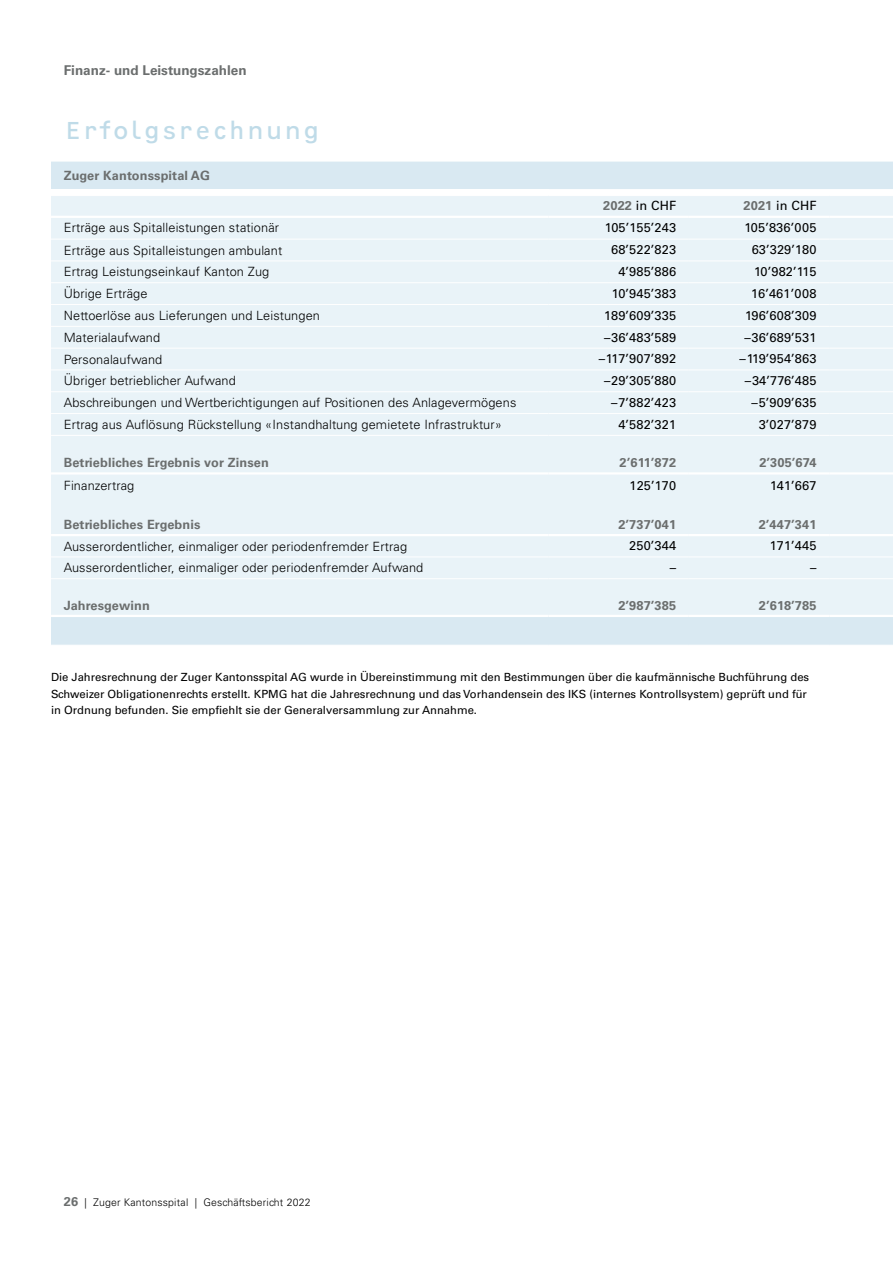
<style>
.page{position:relative;width:893px;height:1263px;background:#fff}
.page>*{position:absolute;margin:0;border:0;box-sizing:border-box;transform-origin:0 0}
.t1{font:25.5px "Vision";letter-spacing:-.01em;color:#bfdbe8}
.t2{font:700 13.5px "Univers";color:#6b6e6e}
.t3{font:300 12.75px "Univers";letter-spacing:.01em;color:#000}
.t4{font:12.75px "Univers";letter-spacing:.01em;color:#000}
.t5{font:700 12.75px "Univers";letter-spacing:.01em;color:#6b6e6e}
.t6{font:11.25px/16.5px "Univers";color:#000}
.t7{font:300 10.5px "Univers";letter-spacing:.015em;color:#000}
.s1{font-weight:700;color:#6b6e6e}
.s2{font-weight:700;font-size:12.75px;color:#6b6e6e}
</style>
<div class="page">
<div style="left:51px;top:162px;width:842px;height:483px;background:#d9e9f2"></div>
<div style="left:51px;top:189px;width:498px;height:7px;background:#fff"></div>
<svg style="left:549px;top:189px;width:344px;height:6px"></svg>
<div style="left:51px;top:196px;width:842px;height:419px;background:#e9f3f8"></div>
<hr style="left:549px;top:216px;width:140px;height:2px;background:#fff">
<hr style="left:689px;top:216px;width:140px;height:2px;background:#fff">
<hr style="left:549px;top:239px;width:140px;height:1px;background:#fff">
<hr style="left:689px;top:239px;width:140px;height:1px;background:#fff">
<hr style="left:549px;top:261px;width:140px;height:1px;background:#fff">
<hr style="left:689px;top:261px;width:140px;height:1px;background:#fff">
<hr style="left:549px;top:282px;width:140px;height:1px;background:#fff">
<hr style="left:689px;top:282px;width:140px;height:1px;background:#fff">
<hr style="left:549px;top:304px;width:140px;height:1px;background:#fff">
<hr style="left:689px;top:304px;width:140px;height:1px;background:#fff">
<hr style="left:549px;top:326px;width:140px;height:1px;background:#fff">
<hr style="left:689px;top:326px;width:140px;height:1px;background:#fff">
<hr style="left:549px;top:348px;width:140px;height:1px;background:#fff">
<hr style="left:689px;top:348px;width:140px;height:1px;background:#fff">
<hr style="left:549px;top:370px;width:140px;height:1px;background:#fff">
<hr style="left:689px;top:370px;width:140px;height:1px;background:#fff">
<hr style="left:549px;top:391px;width:140px;height:1px;background:#fff">
<hr style="left:689px;top:391px;width:140px;height:1px;background:#fff">
<hr style="left:549px;top:472px;width:140px;height:3px;background:#fff">
<hr style="left:689px;top:472px;width:140px;height:3px;background:#fff">
<hr style="left:829px;top:472px;width:64px;height:3px;background:#fff">
<hr style="left:549px;top:534px;width:140px;height:2px;background:#fff">
<hr style="left:689px;top:534px;width:140px;height:2px;background:#fff">
<hr style="left:829px;top:534px;width:64px;height:2px;background:#fff">
<hr style="left:549px;top:556px;width:140px;height:1px;background:#fff">
<hr style="left:689px;top:556px;width:140px;height:1px;background:#fff">
<hr style="left:829px;top:556px;width:64px;height:1px;background:#fff">
<hr style="left:549px;top:578px;width:140px;height:1px;background:#fff">
<hr style="left:689px;top:578px;width:140px;height:1px;background:#fff">
<hr style="left:829px;top:578px;width:64px;height:1px;background:#fff">
<hr style="left:51px;top:216px;width:498px;height:2px;background:#fff">
<hr style="left:829px;top:216px;width:64px;height:2px;background:#fff">
<hr style="left:51px;top:239px;width:498px;height:1px;background:#fff">
<hr style="left:829px;top:239px;width:64px;height:1px;background:#fff">
<hr style="left:51px;top:261px;width:498px;height:1px;background:#fff">
<hr style="left:829px;top:261px;width:64px;height:1px;background:#fff">
<hr style="left:51px;top:282px;width:498px;height:1px;background:#fff">
<hr style="left:829px;top:282px;width:64px;height:1px;background:#fff">
<hr style="left:51px;top:304px;width:498px;height:1px;background:#fff">
<hr style="left:829px;top:304px;width:64px;height:1px;background:#fff">
<hr style="left:51px;top:326px;width:498px;height:1px;background:#fff">
<hr style="left:829px;top:326px;width:64px;height:1px;background:#fff">
<hr style="left:51px;top:348px;width:498px;height:1px;background:#fff">
<hr style="left:829px;top:348px;width:64px;height:1px;background:#fff">
<hr style="left:51px;top:370px;width:498px;height:1px;background:#fff">
<hr style="left:829px;top:370px;width:64px;height:1px;background:#fff">
<hr style="left:51px;top:391px;width:498px;height:1px;background:#fff">
<hr style="left:829px;top:391px;width:64px;height:1px;background:#fff">
<hr style="left:51px;top:615px;width:498px;height:2px;background:#fff">
<hr style="left:829px;top:615px;width:64px;height:2px;background:#fff">
<hr style="left:549px;top:413px;width:140px;height:1px;background:#fff">
<hr style="left:689px;top:413px;width:140px;height:1px;background:#fff">
<hr style="left:829px;top:413px;width:64px;height:1px;background:#fff">
<hr style="left:549px;top:435px;width:140px;height:1px;background:#fff">
<hr style="left:689px;top:435px;width:140px;height:1px;background:#fff">
<hr style="left:829px;top:435px;width:64px;height:1px;background:#fff">
<hr style="left:51px;top:556px;width:498px;height:1px;background:#fff">
<hr style="left:51px;top:578px;width:498px;height:1px;background:#fff">
<hr style="left:51px;top:472px;width:498px;height:3px;background:#fff">
<hr style="left:51px;top:534px;width:498px;height:2px;background:#fff">
<hr style="left:549px;top:615px;width:140px;height:2px;background:#fff">
<hr style="left:689px;top:615px;width:140px;height:2px;background:#fff">
<hr style="left:51px;top:413px;width:498px;height:1px;background:#fff">
<hr style="left:51px;top:435px;width:498px;height:1px;background:#fff">
<hr style="left:549px;top:195px;width:140px;height:1px;background:#fff">
<hr style="left:689px;top:195px;width:140px;height:1px;background:#fff">
<hr style="left:829px;top:195px;width:64px;height:1px;background:#fff">
<p class="t2" style="left:64px;top:62px;width:184px">Finanz- und Leistungszahlen</p>
<h1 class="t1" style="left:64px;top:114px;width:259px">Erfolgsrechnung</h1>
<p class="t5" style="left:64px;top:168px;width:148px">Zuger Kantonsspital AG</p>
<p class="t4" style="left:603px;top:198px;width:74px"><span class="s1">2022</span> in CHF</p>
<p class="t4" style="left:744px;top:198px;width:74px"><span class="s1">2021</span> in CHF</p>
<p class="t3" style="left:64px;top:220px;width:217px">Erträge aus Spitalleistungen stationär</p>
<p class="t4" style="left:605px;top:220px;width:73px">105’155’243</p>
<p class="t4" style="left:744px;top:220px;width:73px">105’836’005</p>
<p class="t3" style="left:64px;top:242px;width:220px">Erträge aus Spitalleistungen ambulant</p>
<p class="t4" style="left:611px;top:242px;width:66px">68’522’823</p>
<p class="t4" style="left:752px;top:242px;width:66px">63’329’180</p>
<p class="t3" style="left:64px;top:264px;width:207px">Ertrag Leistungseinkauf Kanton Zug</p>
<p class="t4" style="left:618px;top:264px;width:59px">4’985’886</p>
<p class="t4" style="left:754px;top:264px;width:64px">10’982’115</p>
<p class="t3" style="left:64px;top:286px;width:85px">Übrige Erträge</p>
<p class="t4" style="left:612px;top:286px;width:66px">10’945’383</p>
<p class="t4" style="left:751px;top:286px;width:67px">16’461’008</p>
<p class="t3" style="left:64px;top:308px;width:258px">Nettoerlöse aus Lieferungen und Leistungen</p>
<p class="t4" style="left:604px;top:308px;width:73px">189’609’335</p>
<p class="t4" style="left:745px;top:308px;width:73px">196’608’309</p>
<p class="t3" style="left:64px;top:330px;width:98px">Materialaufwand</p>
<p class="t4" style="left:604px;top:329px;width:74px">–36’483’589</p>
<p class="t4" style="left:744px;top:329px;width:74px">–36’689’531</p>
<p class="t3" style="left:64px;top:351px;width:100px">Personalaufwand</p>
<p class="t4" style="left:599px;top:351px;width:79px">–117’907’892</p>
<p class="t4" style="left:740px;top:351px;width:78px">–119’954’863</p>
<p class="t3" style="left:64px;top:373px;width:174px">Übriger betrieblicher Aufwand</p>
<p class="t4" style="left:604px;top:373px;width:74px">–29’305’880</p>
<p class="t4" style="left:745px;top:373px;width:73px">–34’776’485</p>
<p class="t3" style="left:64px;top:395px;width:454px">Abschreibungen und Wertberichtigungen auf Positionen des Anlagevermögens</p>
<p class="t4" style="left:611px;top:395px;width:66px">–7’882’423</p>
<p class="t4" style="left:751px;top:395px;width:66px">–5’909’635</p>
<p class="t3" style="left:64px;top:417px;width:440px">Ertrag aus Auflösung Rückstellung «Instandhaltung gemietete Infrastruktur»</p>
<p class="t4" style="left:618px;top:417px;width:59px">4’582’321</p>
<p class="t4" style="left:759px;top:417px;width:59px">3’027’879</p>
<p class="t5" style="left:64px;top:455px;width:207px">Betriebliches Ergebnis vor Zinsen</p>
<p class="t5" style="left:620px;top:455px;width:58px">2’611’872</p>
<p class="t5" style="left:759px;top:455px;width:59px">2’305’674</p>
<p class="t3" style="left:64px;top:478px;width:72px">Finanzertrag</p>
<p class="t4" style="left:630px;top:478px;width:48px">125’170</p>
<p class="t4" style="left:770px;top:478px;width:48px">141’667</p>
<p class="t5" style="left:64px;top:517px;width:138px">Betriebliches Ergebnis</p>
<p class="t5" style="left:618px;top:517px;width:59px">2’737’041</p>
<p class="t5" style="left:759px;top:517px;width:59px">2’447’341</p>
<p class="t3" style="left:64px;top:538px;width:345px">Ausserordentlicher, einmaliger oder periodenfremder Ertrag</p>
<p class="t4" style="left:629px;top:538px;width:48px">250’344</p>
<p class="t4" style="left:770px;top:538px;width:48px">171’445</p>
<p class="t3" style="left:64px;top:560px;width:361px">Ausserordentlicher, einmaliger oder periodenfremder Aufwand</p>
<p class="t4" style="left:670px;top:560px;width:8px">–</p>
<p class="t4" style="left:810px;top:560px;width:8px">–</p>
<p class="t5" style="left:64px;top:598px;width:88px">Jahresgewinn</p>
<p class="t5" style="left:618px;top:598px;width:59px">2’987’385</p>
<p class="t5" style="left:759px;top:598px;width:59px">2’618’785</p>
<p class="t6" style="left:51px;top:669px;width:760px">Die Jahresrechnung der Zuger Kantonsspital AG wurde in Übereinstimmung mit den Bestimmungen über die kaufmännische Buchführung des<br>Schweizer Obligationenrechts erstellt. KPMG hat die Jahresrechnung und das Vorhandensein des IKS (internes Kontrollsystem) geprüft und für in Ordnung befunden. Sie empfiehlt sie der Generalversammlung zur Annahme.</p>
<p class="t7" style="left:64px;top:1196px;width:248px"><span class="s2">26</span> | Zuger Kantonsspital | Geschäftsbericht 2022</p>
</div>
